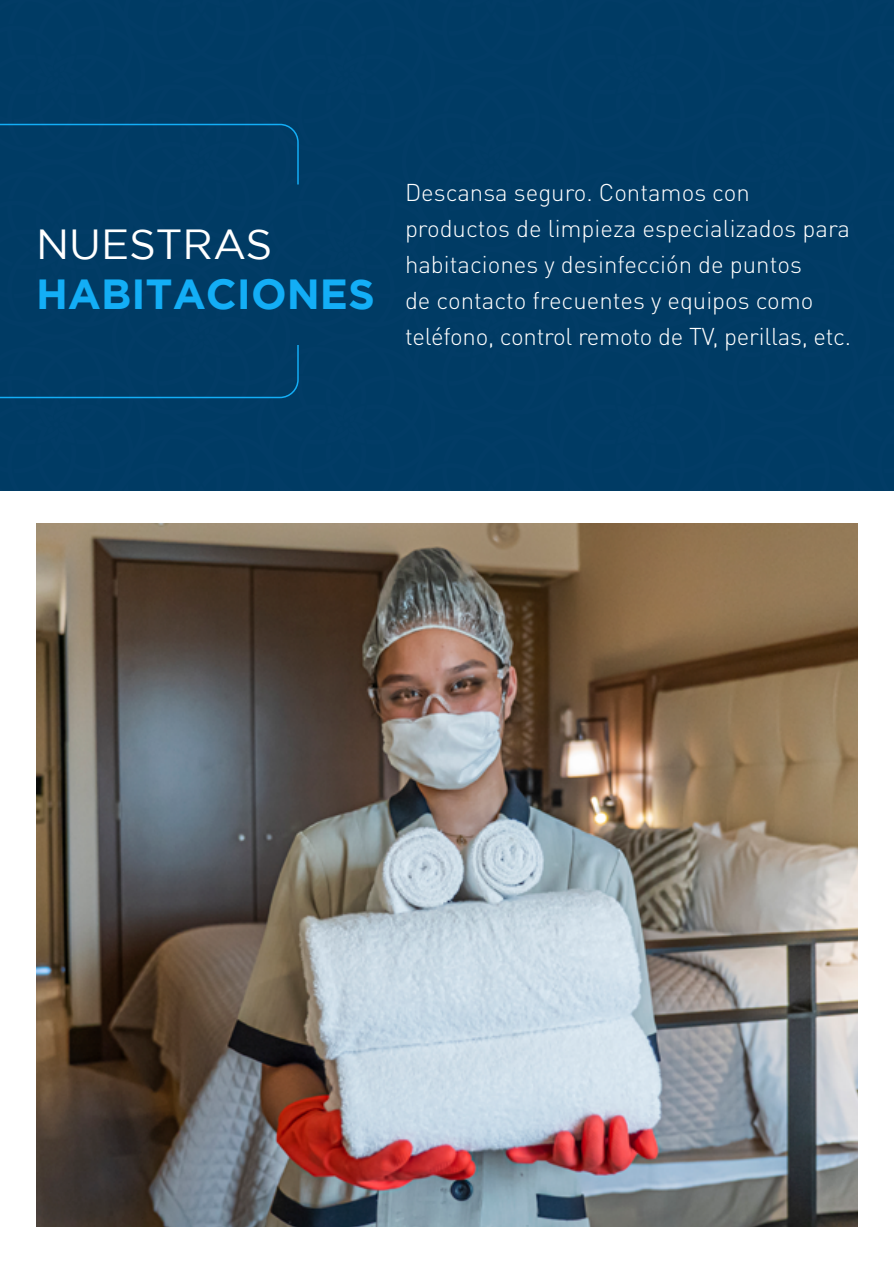
<style>
.page{position:relative;width:894px;height:1263px;background:#fff}
.page>*{position:absolute;margin:0;border:0;box-sizing:border-box;transform-origin:0 0}
.t1{font:700 42px "Gotham";color:#13aef6}
.t2{font:42px "Gotham";color:#fff}
.t3{font:300 24px/36px "DIN Pro";color:#fff}
</style>
<div class="page">
<div style="left:0;top:0;width:894px;height:490px;background:#003b64"></div>
<svg style="left:0;top:123px;width:299px;height:62px"></svg>
<img style="left:36px;top:524px;width:822px;height:703px">
<svg style="left:0;top:345px;width:299px;height:54px"></svg>
<h1 class="t2" style="left:36px;top:221px;width:238px">NUESTRAS</h1>
<h1 class="t1" style="left:36px;top:270px;width:340px">HABITACIONES</h1>
<p class="t3" style="left:405px;top:173px;width:448px">Descansa seguro. Contamos con productos de limpieza especializados para habitaciones y desinfección de puntos<br>de contacto frecuentes y equipos como teléfono, control remoto de TV, perillas, etc.</p>
</div>
